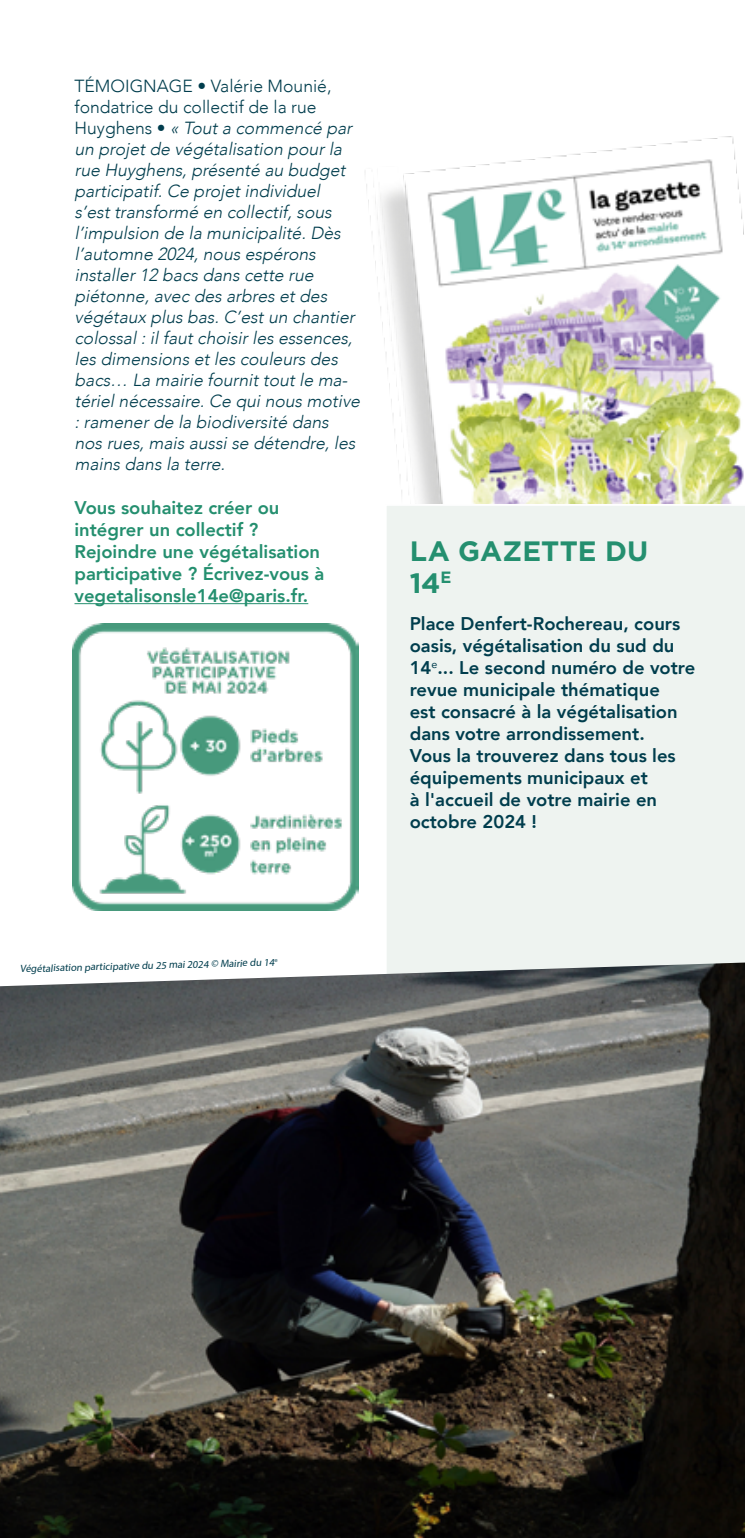
<style>
.page{position:relative;width:745px;height:1538px;background:#fff}
.page>*{position:absolute;margin:0;border:0;box-sizing:border-box;transform-origin:0 0}
.t1{font:700 28px/31.5px "Gotham";letter-spacing:.005em;color:#248f6f}
.t2{font:800 18.38px/22.1px "Avenir";color:#003d4d}
.t3{font:800 18.38px/22.1px "Avenir";color:#248f6f}
.t4{font:italic 300 17.5px/21px "Avenir";color:#003d4d}
.t5{font:10.5px "Myriad Pro";color:#003d4d}
.s1{font-style:normal}
</style>
<div class="page">
<img style="left:365px;top:136px;width:379px;height:368px">
<div style="left:387px;top:506px;width:357px;height:456px;background:#eef3f0"></div>
<img style="left:0;top:962px;width:744px;height:576px">
<hr style="left:74px;top:603px;width:234px;height:1px;background:#248f6f">
<img style="left:72px;top:624px;width:286px;height:286px">
<p class="t4" style="left:74px;top:75px;width:290px"><span class="s1">TÉMOIGNAGE • Valérie Mounié, fondatrice du collectif de la rue<br>H u yg h e n s •</span> « Touta commencé par un projetde végétalisation pourla rue Huyghens,présenté au budget participatif.Ce projetindividuel s’esttransformé en collectif,sous l’impulsion de la municipalité.Dès l’automne 2024,nous espérons installer12 bacs dans cette rue piétonne,avec des arbres etdes végétaux plus bas.C’estun chantier colossal:ilfautchoisirles essences, les dimensions etles couleurs des bacs… La mairie fournittoutle ma&shy;térielnécessaire.Ce quinous motive :ramenerde la biodiversité dans nos rues,mais aussise détendre,les mains dans la terre.</p>
<p class="t3" style="left:74px;top:497px;width:251px">Vous souhaitez créer ou intégrer un collectif ?<br>Rejoindre une végétalisation participative ? Écrivez-vous à vegetalisonsle14e@paris.fr.</p>
<h1 class="t1" style="left:409px;top:535px;width:240px">LA GAZETTE DU<br>14<sup>E</sup></h1>
<p class="t2" style="left:409px;top:612px;width:287px">Place Denfert-Rochereau, cours oasis, végétalisation du sud du<br>14<sup>e</sup>... Le second numéro de votre revue municipale thématique<br>est consacré à la végétalisation dans votre arrondissement.<br>Vous la trouverez dans tous les équipements municipaux et<br>à l'accueil de votre mairie en octobre 2024 !</p>
<p class="t5" style="left:20px;top:963px;width:259px;rotate:-2deg">Végétalisation participative du 25 mai 2024 © Mairie du 14<sup>e</sup></p>
</div>
